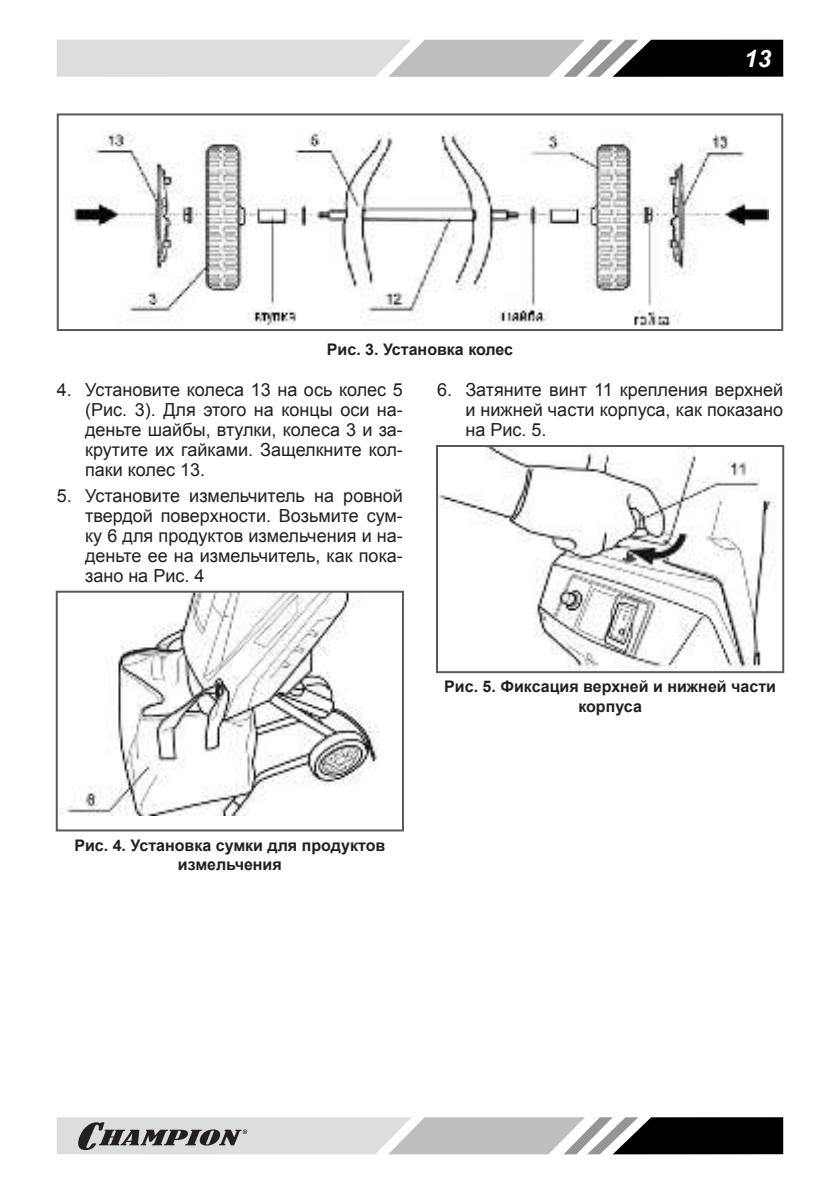
<style>
.page{position:relative;width:840px;height:1191px;background:#fff}
.page>*{position:absolute;margin:0;border:0;box-sizing:border-box;transform-origin:0 0}
.t1{font:italic 700 24px "Arial";color:#fff}
.t2{font:18px/20px "Arial";color:#231f20;text-align:justify}
.t3{font:700 16px/19.2px "Arial";color:#231f20;text-align:center}
</style>
<div class="page">
<svg style="left:57px;top:40px;width:725px;height:37px"></svg>
<svg style="left:57px;top:1117px;width:725px;height:37px"></svg>
<img style="left:439px;top:448px;width:337px;height:222px">
<div style="left:436px;top:445px;width:347px;height:228px;border:2px solid #58595b"></div>
<img style="left:71px;top:130px;width:697px;height:196px">
<div style="left:57px;top:113px;width:725px;height:218px;border:2px solid #58595b"></div>
<img style="left:61px;top:593px;width:318px;height:222px">
<div style="left:56px;top:590px;width:348px;height:241px;border:2px solid #58595b"></div>
<p class="t3" style="left:327px;top:340px;width:187px">Рис. 3. Установка колес</p>
<h1 class="t1" style="left:743px;top:44px;width:28px">13</h1>
<p class="t2" style="left:85px;top:380px;width:319px;text-indent:-28px">4. Установите колеса 13 на ось колес 5 (Рис. 3). Для этого на концы оси на&shy;деньте шайбы, втулки, колеса 3 и за&shy;крутите их гайками. Защелкните кол&shy;паки колес 13.</p>
<p class="t2" style="left:85px;top:486px;width:319px;text-indent:-28px">5. Установите измельчитель на ровной твердой поверхности. Возьмите сум&shy;ку 6 для продуктов измельчения и на&shy;деньте ее на измельчитель, как пока&shy;зано на Рис. 4</p>
<p class="t2" style="left:465px;top:380px;width:319px;text-indent:-28px">6. Затяните винт 11 крепления верхней и нижней части корпуса, как показано на Рис. 5.</p>
<p class="t3" style="left:444px;top:677px;width:333px">Рис. 5. Фиксация верхней и нижней части корпуса</p>
<p class="t3" style="left:74px;top:836px;width:312px">Рис. 4. Установка сумки для продуктов измельчения</p>
</div>
